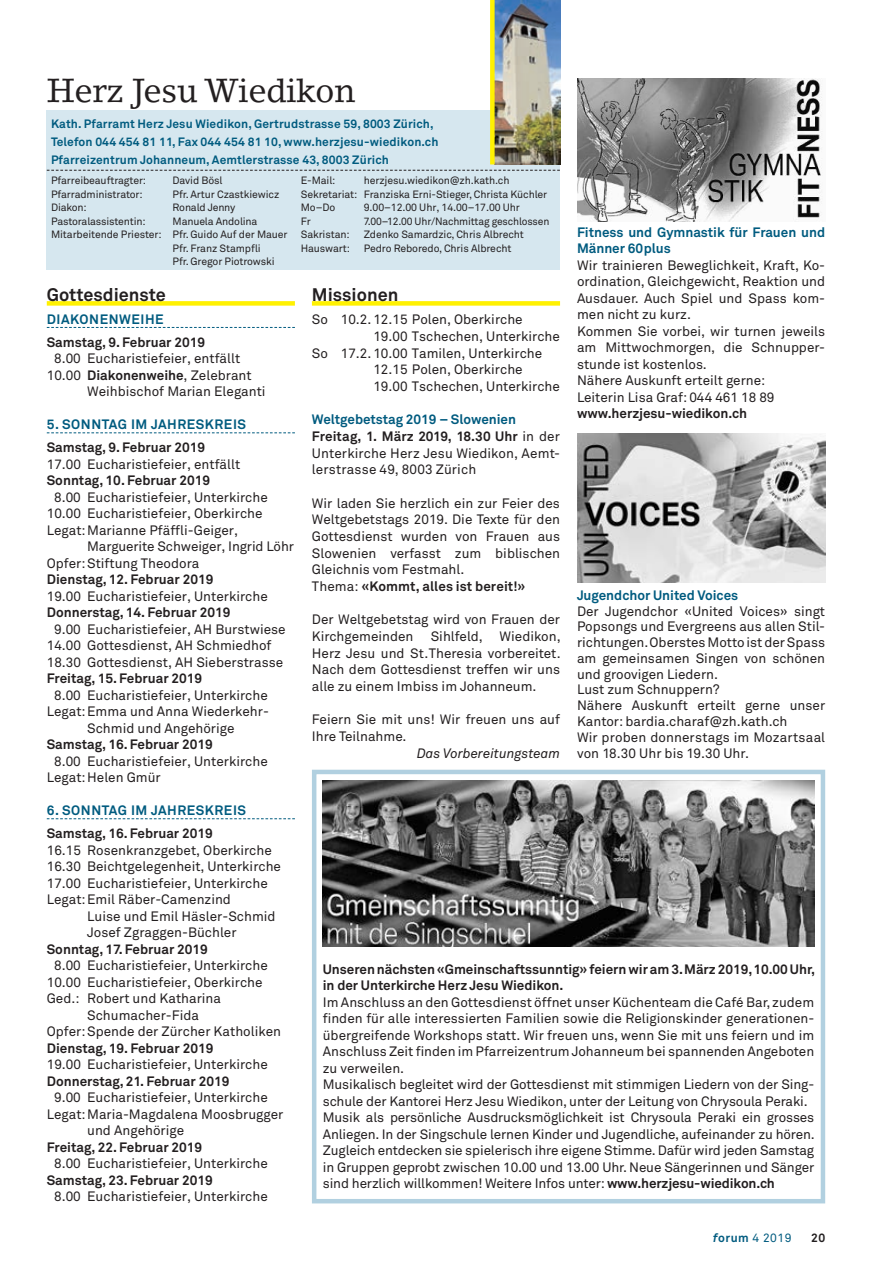
<style>
.page{position:relative;width:872px;height:1263px;background:#fff}
.page>*{position:absolute;margin:0;border:0;box-sizing:border-box;transform-origin:0 0}
.t1{font:33px "Lino Letter";letter-spacing:-.01em;color:#231f20}
.t2{font:700 18px "Akkurat Pro";color:#231f20}
.t3{font:13.5px/16.5px "Akkurat Pro";color:#231f20}
.t4{font:700 13.5px/16.5px "Akkurat Pro";color:#231f20}
.t5{font:700 13.5px/16.5px "Akkurat Pro";letter-spacing:-.005em;color:#005b7f}
.t6{font:700 13.5px "Akkurat Pro";letter-spacing:.04em;color:#005b7f}
.t7{font:italic 13.5px "Akkurat Pro";letter-spacing:-.005em;color:#231f20}
.t8{font:700 12px/18px "Akkurat Pro";letter-spacing:.01em;color:#005b7f}
.t9{font:12px "Akkurat Pro";color:#005b7f}
.t10{font:700 12px "Akkurat Pro";color:#231f20}
.t11{font:10.5px/13.5px "Akkurat Pro";letter-spacing:-.01em;color:#231f20}
.s1{font-weight:700}
.s2{font-weight:700;color:#005b7f}
.s3{font-weight:700;font-style:italic}
</style>
<div class="page">
<div style="left:47px;top:111px;width:513px;height:159px;background:#d6e7ef"></div>
<img style="left:494px;top:0;width:66px;height:164px">
<svg style="left:490px;top:0;width:4px;height:164px"></svg>
<svg style="left:47px;top:170px;width:513px;height:1px"></svg>
<div style="left:47px;top:301px;width:248px;height:5px;background:#fff101"></div>
<svg style="left:47px;top:327px;width:248px;height:1px"></svg>
<svg style="left:47px;top:432px;width:248px;height:1px"></svg>
<svg style="left:47px;top:818px;width:248px;height:1px"></svg>
<div style="left:312px;top:301px;width:248px;height:5px;background:#fff101"></div>
<div style="left:312px;top:770px;width:513px;height:433px;border:4px solid #b1d0e0"></div>
<img style="left:577px;top:434px;width:248px;height:149px">
<img style="left:577px;top:79px;width:245px;height:142px">
<img style="left:323px;top:780px;width:491px;height:167px">
<h1 class="t1" style="left:47px;top:70px;width:310px">Herz Jesu Wiedikon</h1>
<p class="t8" style="left:51px;top:115px;width:389px">Kath. Pfarramt Herz Jesu Wiedikon, Gertrudstrasse 59, 8003 Zürich,<br>Telefon 044 454 81 11, Fax 044 454 81 10, www.herzjesu-wiedikon.ch<br>Pfarreizentrum Johanneum, Aemtlerstrasse 43, 8003 Zürich</p>
<p class="t11" style="left:51px;top:174px;width:97px">Pfarreibeauftragter:</p>
<p class="t11" style="left:173px;top:174px;width:51px">David Bösl</p>
<p class="t11" style="left:51px;top:188px;width:93px">Pfarradministrator:</p>
<p class="t11" style="left:173px;top:188px;width:108px">Pfr. Artur Czastkiewicz</p>
<p class="t11" style="left:51px;top:201px;width:37px">Diakon:</p>
<p class="t11" style="left:173px;top:201px;width:64px">Ronald Jenny</p>
<p class="t11" style="left:51px;top:215px;width:96px">Pastoralassistentin:</p>
<p class="t11" style="left:173px;top:215px;width:86px">Manuela Andolina</p>
<p class="t11" style="left:51px;top:228px;width:238px">Mitarbeitende Priester: Pfr. Guido Auf der Mauer</p>
<p class="t11" style="left:173px;top:242px;width:90px">Pfr. Franz Stampfli</p>
<p class="t11" style="left:173px;top:255px;width:104px">Pfr. Gregor Piotrowski</p>
<p class="t11" style="left:301px;top:174px;width:248px;text-indent:63px">herzjesu.wiedikon@zh.kath.ch<br>Sekretariat: Franziska Erni-Stieger, Christa Küchler<br>Mo–Do</p>
<p class="t11" style="left:301px;top:174px;width:36px">E-Mail:</p>
<p class="t11" style="left:364px;top:201px;width:158px">9.00–12.00 Uhr, 14.00–17.00 Uhr</p>
<p class="t11" style="left:301px;top:215px;width:12px">Fr</p>
<p class="t11" style="left:364px;top:215px;width:187px">7.00–12.00 Uhr/Nachmittag geschlossen</p>
<p class="t11" style="left:301px;top:228px;width:50px">Sakristan:</p>
<p class="t11" style="left:364px;top:228px;width:161px">Zdenko Samardzic, Chris Albrecht</p>
<p class="t11" style="left:301px;top:242px;width:51px">Hauswart:</p>
<p class="t11" style="left:364px;top:242px;width:149px">Pedro Reboredo, Chris Albrecht</p>
<p class="t5" style="left:577px;top:224px;width:250px">Fitness und Gymnastik für Frauen und<br>Männer 60plus</p>
<p class="t3" style="left:577px;top:257px;width:250px">Wir trainieren Beweglichkeit, Kraft, Ko&shy;ordination, Gleichgewicht, Reaktion und Ausdauer. Auch Spiel und Spass kom&shy;men nicht zu kurz.<br>Kommen Sie vorbei, wir turnen jeweils am Mittwochmorgen, die Schnupper&shy;stunde ist kostenlos.<br>Nähere Auskunft erteilt gerne:<br>Leiterin Lisa Graf: 044 461 18 89</p>
<p class="t4" style="left:577px;top:405px;width:172px">www.herzjesu-wiedikon.ch</p>
<h2 class="t2" style="left:47px;top:284px;width:121px">Gottesdienste</h2>
<p class="t6" style="left:47px;top:311px;width:118px">DIAKONENWEIHE</p>
<p class="t4" style="left:47px;top:334px;width:160px">Samstag, 9. Februar 2019</p>
<p class="t3" style="left:54px;top:351px;width:188px">8.00 Eucharistiefeier, entfällt</p>
<p class="t3" style="left:47px;top:367px;width:206px">10.00 <span class="s1">Diakonenweihe</span>, Zelebrant</p>
<p class="t3" style="left:87px;top:384px;width:180px">Weihbischof Marian Eleganti</p>
<p class="t6" style="left:47px;top:416px;width:201px">5. SONNTAG IM JAHRESKREIS</p>
<p class="t4" style="left:47px;top:439px;width:160px">Samstag, 9. Februar 2019</p>
<p class="t3" style="left:47px;top:456px;width:195px">17.00 Eucharistiefeier, entfällt</p>
<p class="t4" style="left:47px;top:472px;width:165px">Sonntag, 10. Februar 2019</p>
<p class="t3" style="left:47px;top:489px;width:222px;text-indent:7px">8.00 Eucharistiefeier, Unterkirche<br>10.00 Eucharistiefeier, Oberkirche<br>Legat:Marianne Pfäffli-Geiger,</p>
<p class="t3" style="left:47px;top:539px;width:249px;text-indent:40px">Marguerite Schweiger, Ingrid Löhr<br>Opfer:Stiftung Theodora</p>
<p class="t4" style="left:47px;top:571px;width:168px">Dienstag, 12. Februar 2019</p>
<p class="t3" style="left:47px;top:588px;width:222px">19.00 Eucharistiefeier, Unterkirche</p>
<p class="t4" style="left:47px;top:604px;width:185px">Donnerstag, 14. Februar 2019</p>
<p class="t3" style="left:47px;top:621px;width:240px;text-indent:7px">9.00 Eucharistiefeier, AH Burstwiese<br>14.00 Gottesdienst, AH Schmiedhof<br>18.30 Gottesdienst, AH Sieberstrasse</p>
<p class="t4" style="left:47px;top:670px;width:157px">Freitag, 15. Februar 2019</p>
<p class="t3" style="left:47px;top:687px;width:224px;text-align:center">8.00 Eucharistiefeier, Unterkirche<br>Legat:Emma und Anna Wiederkehr-<br>Schmid und Angehörige</p>
<p class="t4" style="left:47px;top:736px;width:168px">Samstag, 16. Februar 2019</p>
<p class="t3" style="left:47px;top:753px;width:222px;text-indent:7px">8.00 Eucharistiefeier, Unterkirche<br>Legat:Helen Gmür</p>
<p class="t6" style="left:47px;top:802px;width:201px">6. SONNTAG IM JAHRESKREIS</p>
<p class="t4" style="left:47px;top:825px;width:168px">Samstag, 16. Februar 2019</p>
<p class="t3" style="left:47px;top:842px;width:236px">16.15 Rosenkranzgebet, Oberkirche 16.30 Beichtgelegenheit, Unterkirche 17.00 Eucharistiefeier, Unterkirche Legat:Emil Räber-Camenzind</p>
<p class="t3" style="left:87px;top:908px;width:190px">Luise und Emil Häsler-Schmid<br>Josef Zgraggen-Büchler</p>
<p class="t4" style="left:47px;top:941px;width:163px">Sonntag, 17. Februar 2019</p>
<p class="t3" style="left:54px;top:957px;width:215px">8.00 Eucharistiefeier, Unterkirche</p>
<p class="t3" style="left:47px;top:974px;width:217px">10.00 Eucharistiefeier, Oberkirche</p>
<p class="t3" style="left:47px;top:990px;width:176px">Ged.: Robert und Katharina</p>
<p class="t3" style="left:87px;top:1007px;width:113px">Schumacher-Fida</p>
<p class="t3" style="left:47px;top:1023px;width:236px">Opfer:Spende der Zürcher Katholiken</p>
<p class="t4" style="left:47px;top:1040px;width:168px">Dienstag, 19. Februar 2019</p>
<p class="t3" style="left:47px;top:1056px;width:222px">19.00 Eucharistiefeier, Unterkirche</p>
<p class="t4" style="left:47px;top:1073px;width:184px">Donnerstag, 21. Februar 2019</p>
<p class="t3" style="left:54px;top:1089px;width:215px">9.00 Eucharistiefeier, Unterkirche</p>
<p class="t3" style="left:47px;top:1106px;width:238px">Legat:Maria-Magdalena Moosbrugger</p>
<p class="t3" style="left:87px;top:1122px;width:98px">und Angehörige</p>
<p class="t4" style="left:47px;top:1139px;width:157px">Freitag, 22. Februar 2019</p>
<p class="t3" style="left:54px;top:1155px;width:215px">8.00 Eucharistiefeier, Unterkirche</p>
<p class="t4" style="left:47px;top:1172px;width:168px">Samstag, 23. Februar 2019</p>
<p class="t3" style="left:54px;top:1188px;width:215px">8.00 Eucharistiefeier, Unterkirche</p>
<h2 class="t2" style="left:312px;top:284px;width:88px">Missionen</h2>
<p class="t3" style="left:312px;top:312px;width:212px">So 10.2. 12.15 Polen, Oberkirche</p>
<p class="t3" style="left:373px;top:328px;width:188px">19.00 Tschechen, Unterkirche</p>
<p class="t3" style="left:312px;top:345px;width:232px">So 17.2. 10.00 Tamilen, Unterkirche</p>
<p class="t3" style="left:373px;top:362px;width:151px">12.15 Polen, Oberkirche</p>
<p class="t3" style="left:373px;top:378px;width:188px">19.00 Tschechen, Unterkirche</p>
<p class="t3" style="left:312px;top:412px;width:250px"><span class="s2">Weltgebetstag 2019 – Slowenien </span><span class="s1">Freitag, 1. März 2019, 18.30 Uhr</span> in der Unterkirche Herz Jesu Wiedikon, Aemt&shy;lerstrasse 49, 8003 Zürich</p>
<p class="t3" style="left:312px;top:495px;width:250px">Wir laden Sie herzlich ein zur Feier des Weltgebetstags 2019. Die Texte für den Gottesdienst wurden von Frauen aus Slowenien verfasst zum biblischen Gleichnis vom Festmahl.<br>Thema: <span class="s1">«Kommt, alles ist bereit!»</span></p>
<p class="t3" style="left:312px;top:612px;width:250px">Der Weltgebetstag wird von Frauen der<br>Kirchgemeinden</p>
<p class="t5" style="left:577px;top:587px;width:163px">Jugendchor United Voices</p>
<p class="t3" style="left:577px;top:603px;width:250px;line-height:15.9px">Der Jugendchor «United Voices» singt Popsongs und Evergreens aus allen Stil&shy;richtungen. Oberstes Motto ist der Spass am gemeinsamen Singen von schönen und groovigen Liedern.<br>Lust zum Schnuppern?<br>Nähere Auskunft erteilt gerne unser Kantor: bardia.charaf@zh.kath.ch<br>Wir proben donnerstags im Mozartsaal von 18.30 Uhr bis 19.30 Uhr.</p>
<p class="t3" style="left:312px;top:628px;width:250px;text-align:justify;text-indent:119px">Sihlfeld, Wiedikon, Herz Jesu und St.Theresia vorbereitet.<br>Nach dem Gottesdienst treffen wir uns alle zu einem Imbiss im Johanneum.</p>
<p class="t3" style="left:312px;top:712px;width:249px">Feiern Sie mit uns! Wir freuen uns auf<br>Ihre Teilnahme.</p>
<p class="t7" style="left:417px;top:745px;width:145px">Das Vorbereitungsteam</p>
<p class="t4" style="left:323px;top:961px;width:493px">Unseren nächsten «Gmeinschaftssunntig» feiern wir am 3. März 2019, 10.00 Uhr, in der Unterkirche Herz Jesu Wiedikon.</p>
<p class="t3" style="left:323px;top:994px;width:493px">Im Anschluss an den Gottesdienst öffnet unser Küchenteam die Café Bar, zudem finden für alle interessierten Familien sowie die Religionskinder generationen&shy;übergreifende Workshops statt. Wir freuen uns, wenn Sie mit uns feiern und im Anschluss Zeit finden im Pfarreizentrum Johanneum bei spannenden Angeboten zu verweilen.<br>Musikalisch begleitet wird der Gottesdienst mit stimmigen Liedern von der Sing&shy;schule der Kantorei Herz Jesu Wiedikon, unter der Leitung von Chrysoula Peraki.<br>Musik als persönliche Ausdrucksmöglichkeit ist Chrysoula Peraki ein grosses Anliegen. In der Singschule lernen Kinder und Jugendliche, aufeinander zu hören.<br>Zugleich entdecken sie spielerisch ihre eigene Stimme. Dafür wird jeden Samstag in Gruppen geprobt zwischen 10.00 und 13.00 Uhr. Neue Sängerinnen und Sänger sind herzlich willkommen! Weitere Infos unter: <span class="s1">www.herzjesu-wiedikon.ch</span></p>
<p class="t9" style="left:713px;top:1231px;width:80px"><span class="s3">f</span><span class="s1">orum</span> 4 2019</p>
<p class="t10" style="left:811px;top:1231px;width:16px">20</p>
</div>
